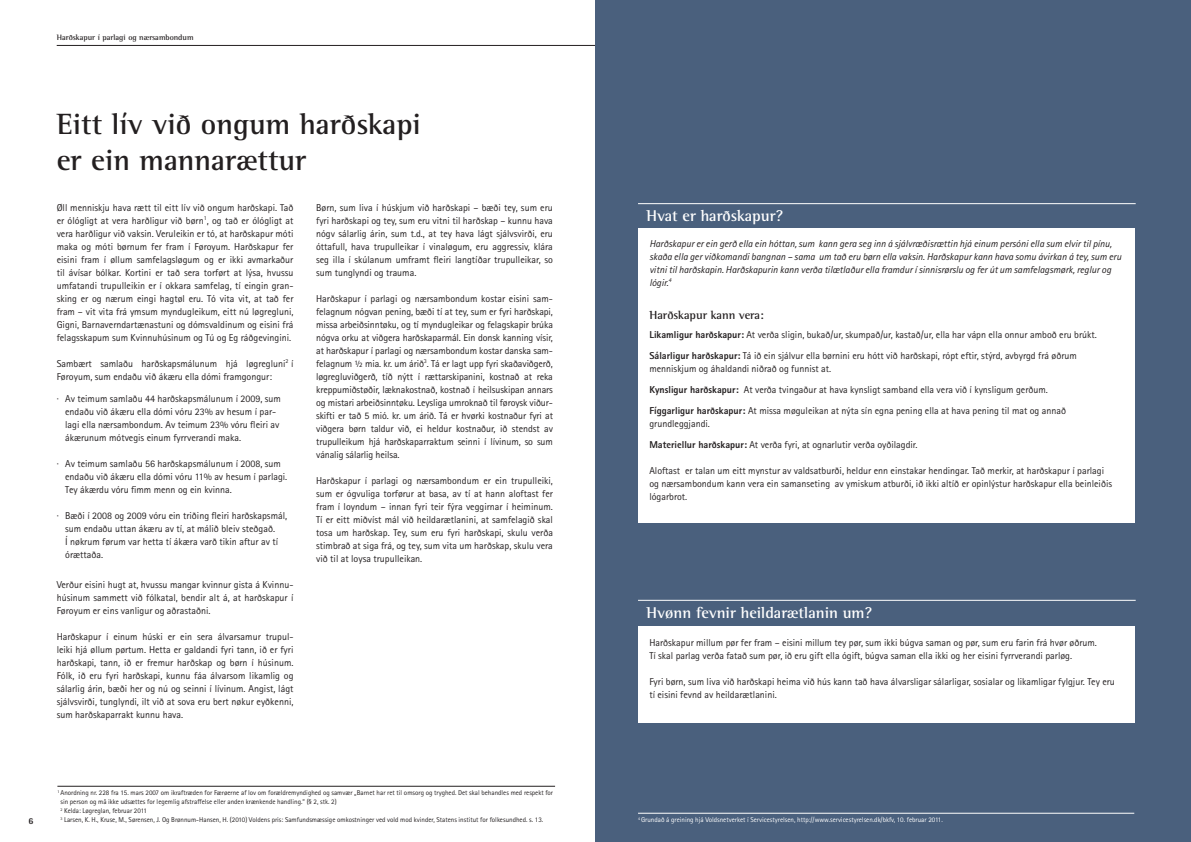
<style>
.page{position:relative;width:1191px;height:842px;background:#fff}
.page>*{position:absolute;margin:0;border:0;box-sizing:border-box;transform-origin:0 0}
.t1{font:700 30px/36px "Rotis Semi Serif";color:#231f20}
.t2{font:700 16px "Rotis Semi Serif";color:#fff}
.t3{font:700 12px "Rotis Semi Serif";color:#231f20}
.t4{font:10px/13px "Rotis Sans Serif";color:#231f20}
.t5{font:italic 10px/13px "Rotis Sans Serif";color:#231f20}
.t6{font:800 9px "Rotis Semi Sans";color:#231f20}
.t7{font:700 8px "Rotis Semi Serif";color:#231f20}
.t8{font:7px/9px "Rotis Sans Serif";color:#231f20}
.t9{font:7px "Rotis Sans Serif";color:#fff}
.s1{font-weight:800}
</style>
<div class="page">
<hr style="left:57px;top:45px;width:538px;height:1px;background:#231f20">
<div style="left:595px;top:0;width:596px;height:842px;background:#4a607d"></div>
<div style="left:638px;top:229px;width:496px;height:294px;background:#fff"></div>
<div style="left:638px;top:627px;width:496px;height:96px;background:#fff"></div>
<hr style="left:638px;top:203px;width:497px;height:1px;background:#fff">
<hr style="left:638px;top:600px;width:497px;height:1px;background:#fff">
<hr style="left:638px;top:813px;width:496px;height:1px;background:#fff">
<hr style="left:57px;top:786px;width:498px;height:1px;background:#231f20">
<p class="t7" style="left:57px;top:33px;width:138px">Harðskapur í parlagi og nærsambondum</p>
<h1 class="t1" style="left:57px;top:106px;width:366px">Eitt lív við ongum harðskapi er ein mannarættur</h1>
<p class="t4" style="left:57px;top:201px;width:238px;text-align:justify">Øll menniskju hava rætt til eitt lív við ongum harðskapi. Tað er ólógligt at vera harðligur við børn<sup>1</sup>, og tað er ólógligt at vera harðligur við vaksin. Veruleikin er tó, at harðskapur móti maka og móti børnum fer fram í Føroyum. Harðskapur fer eisini fram í øllum samfelagsløgum og er ikki avmarkaður til ávísar bólkar. Kortini er tað sera torført at lýsa, hvussu umfatandi trupulleikin er í okkara samfelag, tí eingin gran&shy;sking er og nærum eingi hagtøl eru. Tó vita vit, at tað fer fram – vit vita frá ymsum myndugleikum, eitt nú løgregluni, Gigni, Barnaverndartænastuni og dómsvaldinum og eisini frá felagsskapum sum Kvinnuhúsinum og Tú og Eg ráðgevingini.</p>
<p class="t4" style="left:57px;top:357px;width:238px">Sambært samlaðu harðskapsmálunum hjá løgregluni<sup>2</sup> í<br>Føroyum, sum endaðu við ákæru ella dómi framgongur:</p>
<p class="t4" style="left:65px;top:392px;width:217px;text-indent:-8px">· Av teimum samlaðu 44 harðskapsmálunum í 2009, sum endaðu við ákæru ella dómi vóru 23% av hesum í par&shy;lagi ella nærsambondum. Av teimum 23% vóru fleiri av ákærunum mótvegis einum fyrrverandi maka.</p>
<p class="t4" style="left:65px;top:457px;width:224px;text-indent:-8px">· Av teimum samlaðu 56 harðskapsmálunum í 2008, sum endaðu við ákæru ella dómi vóru 11% av hesum í parlagi.<br>Tey ákærdu vóru fimm menn og ein kvinna.</p>
<p class="t4" style="left:65px;top:509px;width:223px;text-indent:-8px">· Bæði í 2008 og 2009 vóru ein triðing fleiri harðskapsmál, sum endaðu uttan ákæru av tí, at málið bleiv steðgað.<br>Í nøkrum førum var hetta tí ákæra varð tikin aftur av tí órættaða.</p>
<p class="t4" style="left:57px;top:578px;width:238px;text-align:justify">Verður eisini hugt at, hvussu mangar kvinnur gista á Kvinnu&shy;húsinum sammett við fólkatal, bendir alt á, at harðskapur í Føroyum er eins vanligur og aðrastaðni.</p>
<p class="t4" style="left:57px;top:630px;width:238px;text-align:justify">Harðskapur í einum húski er ein sera álvarsamur trupul&shy;leiki hjá øllum pørtum. Hetta er galdandi fyri tann, ið er fyri harðskapi, tann, ið er fremur harðskap og børn í húsinum.<br>Fólk, ið eru fyri harðskapi, kunnu fáa álvarsom likamlig og sálarlig árin, bæði her og nú og seinni í lívinum. Angist, lágt sjálvsvirði, tunglyndi, ilt við at sova eru bert nøkur eyðkenni, sum harðskaparrakt kunnu hava.</p>
<p class="t4" style="left:316px;top:201px;width:238px;text-align:justify">Børn, sum liva í húskjum við harðskapi – bæði tey, sum eru fyri harðskapi og tey, sum eru vitni til harðskap – kunnu hava nógv sálarlig árin, sum t.d., at tey hava lágt sjálvsvirði, eru óttafull, hava trupulleikar í vinaløgum, eru aggressiv, klára seg illa í skúlanum umframt fleiri langtíðar trupulleikar, so sum tunglyndi og trauma.</p>
<p class="t4" style="left:316px;top:292px;width:238px;text-align:justify">Harðskapur í parlagi og nærsambondum kostar eisini sam&shy;felagnum nógvan pening, bæði tí at tey, sum er fyri harðskapi, missa arbeiðsinntøku, og tí myndugleikar og felagskapir brúka nógva orku at viðgera harðskaparmál. Ein donsk kanning vísir, at harðskapur í parlagi og nærsambondum kostar danska sam&shy;felagnum ½ mia. kr. um árið<sup>3</sup>. Tá er lagt upp fyri skaðaviðgerð, løgregluviðgerð, tíð nýtt í rættarskipanini, kostnað at reka kreppumiðstøðir, læknakostnað, kostnað í heilsuskipan annars og mistari arbeiðsinntøku. Leysliga umroknað til føroysk viður&shy;skifti er tað 5 mió. kr. um árið. Tá er hvørki kostnaður fyri at viðgera børn taldur við, ei heldur kostnaður, ið stendst av trupulleikum hjá harðskaparraktum seinni í lívinum, so sum vánalig sálarlig heilsa.</p>
<p class="t4" style="left:316px;top:474px;width:238px;text-align:justify">Harðskapur í parlagi og nærsambondum er ein trupulleiki, sum er ógvuliga torførur at basa, av tí at hann aloftast fer fram í loyndum – innan fyri teir fýra veggirnar í heiminum.<br>Tí er eitt miðvíst mál við heildarætlanini, at samfelagið skal tosa um harðskap. Tey, sum eru fyri harðskapi, skulu verða stimbrað at siga frá, og tey, sum vita um harðskap, skulu vera við til at loysa trupulleikan.</p>
<p class="t6" style="left:28px;top:815px;width:7px">6</p>
<p class="t8" style="left:60px;top:788px;width:494px;text-indent:-3px"><sup>1</sup> Anordning nr. 228 fra 15. mars 2007 om ikraftræden for Færøerne af lov om forældremyndighed og samvær „Barnet har ret til omsorg og tryghed. Det skal behandles med respekt for sin person og må ikke udsættes for legemlig afstraffelse eller anden krænkende handling.“ (§ 2, stk. 2)<br><sup>2</sup> Kelda: Løgreglan, februar 2011<br><sup>3</sup> Larsen, K. H., Kruse, M., Sørensen, J. Og Brønnum-Hansen, H. (2010) Voldens pris: Samfundsmæssige omkostninger ved vold mod kvinder, Statens institut for folkesundhed. s. 13.</p>
<h2 class="t2" style="left:646px;top:206px;width:138px">Hvat er harðskapur?</h2>
<p class="t5" style="left:649px;top:237px;width:473px">Harðskapur er ein gerð ella ein hóttan, sum kann gera seg inn á sjálvræðisrættin hjá einum persóni ella sum elvir til pínu, skaða ella ger viðkomandi bangnan – sama um tað eru børn ella vaksin. Harðskapur kann hava somu ávirkan á tey, sum eru vitni til harðskapin. Harðskapurin kann verða tilætlaður ella framdur í sinnisrørslu og fer út um samfelagsmørk, reglur og lógir.<sup>4</sup></p>
<p class="t3" style="left:649px;top:308px;width:116px">Harðskapur kann vera:</p>
<p class="t4" style="left:649px;top:324px;width:449px;line-height:21px"><span class="s1">Likamligur harðskapur:</span> At verða sligin, bukað/ur, skumpað/ur, kastað/ur, ella har vápn ella onnur amboð eru brúkt.<br><span class="s1">Sálarligur harðskapur:</span> Tá ið ein sjálvur ella børnini eru hótt við harðskapi, rópt eftir, stýrd, avbyrgd frá øðrum</p>
<p class="t4" style="left:649px;top:358px;width:418px;line-height:21px">menniskjum og áhaldandi niðrað og funnist at.<br><span class="s1">Kynsligur harðskapur:</span> At verða tvingaður at hava kynsligt samband ella vera við í kynsligum gerðum.<br><span class="s1">Fíggarligur harðskapur:</span> At missa møguleikan at nýta sín egna pening ella at hava pening til mat og annað</p>
<p class="t4" style="left:649px;top:413px;width:270px;line-height:21px">grundleggjandi.<br><span class="s1">Materiellur harðskapur:</span> At verða fyri, at ognarlutir verða oyðilagdir.</p>
<p class="t4" style="left:649px;top:464px;width:464px">Aloftast er talan um eitt mynstur av valdsatburði, heldur enn einstakar hendingar. Tað merkir, at harðskapur í parlagi og nærsambondum kann vera ein samanseting av ymiskum atburði, ið ikki altíð er opinlýstur harðskapur ella beinleiðis lógarbrot.</p>
<h2 class="t2" style="left:646px;top:603px;width:227px">Hvønn fevnir heildarætlanin um?</h2>
<p class="t4" style="left:649px;top:636px;width:449px">Harðskapur millum pør fer fram – eisini millum tey pør, sum ikki búgva saman og pør, sum eru farin frá hvør øðrum.<br>Tí skal parlag verða fatað sum pør, ið eru gift ella ógift, búgva saman ella ikki og her eisini fyrrverandi parløg.</p>
<p class="t4" style="left:649px;top:675px;width:467px">Fyri børn, sum liva við harðskapi heima við hús kann tað hava álvarsligar sálarligar, sosialar og likamligar fylgjur. Tey eru tí eisini fevnd av heildarætlanini.</p>
<p class="t9" style="left:638px;top:815px;width:306px"><sup>4</sup> Grundað á greining hjá Voldsnetverket í Servicestyrelsen, http://www.servicestyrelsen.dk/bkfv, 10. februar 2011.</p>
</div>
